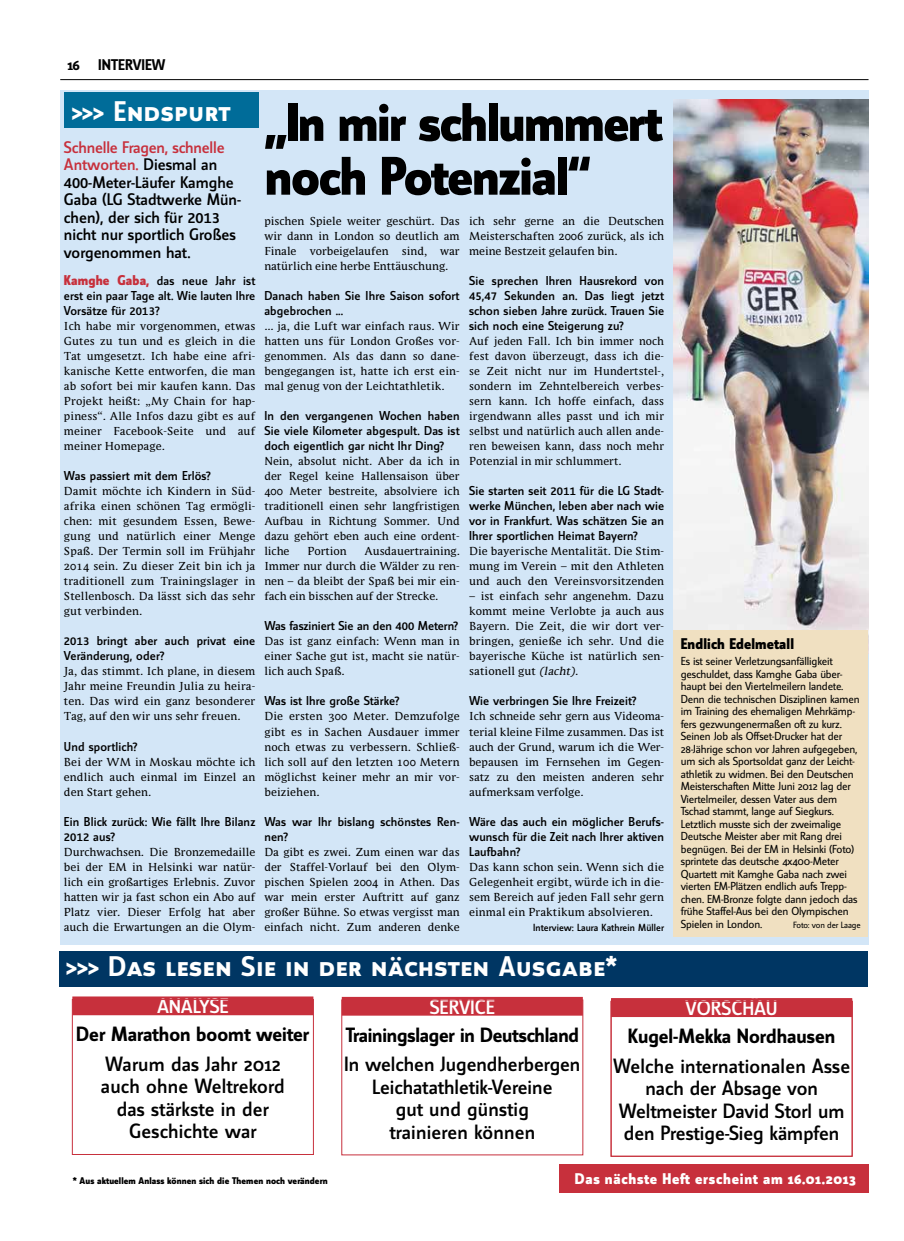
<style>
.page{position:relative;width:904px;height:1241px;background:#fff}
.page>*{position:absolute;margin:0;border:0;box-sizing:border-box;transform-origin:0 0}
.t1{font:52.5px/53.8px "Manual Sans Exbo Tf";letter-spacing:-.025em;color:#000}
.t2{font:27.5px "Manual Sans Bold Caps Tf";color:#fff}
.t3{font:500 20px/22.5px "Manual Sans";color:#000;text-align:center}
.t4{font:700 20px "Manual Sans";letter-spacing:-.01em;color:#000}
.t5{font:20px "Manual Sans Medium Tf";color:#fff}
.t6{font:16.25px/17.5px "Manual Sans Medium Tf";color:#000}
.t7{font:15px "Manual Sans Exbo";letter-spacing:.05em;color:#fff}
.t8{font:15px "Manual Sans Exbo";letter-spacing:.01em;color:#000}
.t9{font:700 15px "Manual Sans";color:#000}
.t10{font:12.5px/15px "Manual Sans Medium Tf";letter-spacing:.01em;color:#000;text-align:justify}
.t11{font:11.25px/12.5px "Manual Sans";letter-spacing:-.015em;color:#000}
.t12{font:10.62px/15px "Parable";letter-spacing:.01em;color:#000;text-align:justify}
.t13{font:500 10px "Manual Sans";letter-spacing:.01em;color:#000}
.t14{font:9.38px "Manual Sans Exbo Tf";letter-spacing:.01em;color:#000}
.t15{font:8.75px "Manual Sans Regular Tf";letter-spacing:-.015em;color:#000}
.s1{color:#c7303c}
.s2{font-family:"Manual Sans Exbo";font-size:13.75px;color:#c7303c}
.s3{font-style:italic}
</style>
<div class="page">
<hr style="left:60px;top:79px;width:808px;height:1px;background:#000">
<div style="left:60px;top:90px;width:808px;height:854px;background:#d3e6f7"></div>
<div style="left:64px;top:92px;width:194px;height:36px;background:#006c99"></div>
<div style="left:342px;top:996px;width:241px;height:19px;background:#c7303c"></div>
<div style="left:342px;top:999px;width:241px;height:155px;border:1px solid #c7303c"></div>
<div style="left:611px;top:998px;width:241px;height:18px;background:#c7303c"></div>
<div style="left:611px;top:1001px;width:241px;height:154px;border:1px solid #c7303c"></div>
<div style="left:72px;top:996px;width:241px;height:19px;background:#c7303c"></div>
<div style="left:72px;top:999px;width:241px;height:155px;border:1px solid #c7303c"></div>
<div style="left:559px;top:1164px;width:309px;height:28px;background:#c7303c"></div>
<div style="left:59px;top:950px;width:808px;height:36px;background:#003663"></div>
<img style="left:673px;top:100px;width:195px;height:530px">
<div style="left:673px;top:630px;width:195px;height:306px;background:#f0e0c1"></div>
<h3 class="t9" style="left:67px;top:56px;width:100px">16 Interview</h3>
<h2 class="t2" style="left:72px;top:94px;width:161px">&gt;&gt;&gt; Endspurt</h2>
<h3 class="t6" style="left:64px;top:138px;width:179px"><span class="s1">Schnelle Fragen, schnelle<br>Antworten.</span> Diesmal an<br>400-Meter-Läufer Kamghe<br>Gaba (LG Stadtwerke Mün&shy;chen), der sich für 2013 nicht nur sportlich Großes vorgenommen hat.</h3>
<p class="t10" style="left:64px;top:273px;width:193px"><span class="s2">Kamghe Gaba,</span> das neue Jahr ist erst ein paar Tage alt. Wie lauten Ihre Vorsätze für 2013?</p>
<p class="t12" style="left:64px;top:318px;width:193px">Ich habe mir vorgenommen, etwas Gutes zu tun und es gleich in die Tat umgesetzt. Ich habe eine afri&shy;kanische Kette entworfen, die man ab sofort bei mir kaufen kann. Das Projekt heißt: „My Chain for hap&shy;piness“. Alle Infos dazu gibt es auf meiner Facebook-Seite und auf meiner Homepage.</p>
<p class="t10" style="left:64px;top:468px;width:149px">Was passiert mit dem Erlös?</p>
<p class="t12" style="left:64px;top:483px;width:193px">Damit möchte ich Kindern in Süd&shy;afrika einen schönen Tag ermögli&shy;chen: mit gesundem Essen, Bewe&shy;gung und natürlich einer Menge Spaß. Der Termin soll im Frühjahr 2014 sein. Zu dieser Zeit bin ich ja traditionell zum Trainingslager in Stellenbosch. Da lässt sich das sehr gut verbinden.</p>
<p class="t10" style="left:64px;top:633px;width:193px">2013 bringt aber auch privat eine<br>Veränderung, oder?</p>
<p class="t12" style="left:64px;top:663px;width:193px">Ja, das stimmt. Ich plane, in diesem Jahr meine Freundin Julia zu heira&shy;ten. Das wird ein ganz besonderer Tag, auf den wir uns sehr freuen.</p>
<p class="t10" style="left:64px;top:738px;width:75px">Und sportlich?</p>
<p class="t12" style="left:64px;top:753px;width:193px">Bei der WM in Moskau möchte ich endlich auch einmal im Einzel an den Start gehen.</p>
<p class="t10" style="left:64px;top:813px;width:193px">Ein Blick zurück: Wie fällt Ihre Bilanz<br>2012 aus?</p>
<p class="t12" style="left:64px;top:843px;width:193px">Durchwachsen. Die Bronzemedaille bei der EM in Helsinki war natür&shy;lich ein großartiges Erlebnis. Zuvor hatten wir ja fast schon ein Abo auf Platz vier. Dieser Erfolg hat aber auch die Erwartungen an die Olym-</p>
<h1 class="t1" style="left:265px;top:96px;width:399px">„In mir schlummert noch Potenzial“</h1>
<p class="t12" style="left:264px;top:213px;width:197px">pischen Spiele weiter geschürt. Das wir dann in London so deutlich am Finale vorbeigelaufen sind, war natürlich eine herbe Enttäuschung.</p>
<p class="t10" style="left:264px;top:288px;width:197px">Danach haben Sie Ihre Saison sofort abgebrochen ...</p>
<p class="t12" style="left:264px;top:318px;width:197px">... ja, die Luft war einfach raus. Wir hatten uns für London Großes vor&shy;genommen. Als das dann so dane&shy;bengegangen ist, hatte ich erst ein&shy;mal genug von der Leichtathletik.</p>
<p class="t10" style="left:264px;top:408px;width:197px">In den vergangenen Wochen haben Sie viele Kilometer abgespult. Das ist doch eigentlich gar nicht Ihr Ding?</p>
<p class="t12" style="left:264px;top:453px;width:197px">Nein, absolut nicht. Aber da ich in der Regel keine Hallensaison über 400 Meter bestreite, absolviere ich traditionell einen sehr langfristigen Aufbau in Richtung Sommer. Und dazu gehört eben auch eine ordent&shy;liche</p>
<p class="t12" style="left:264px;top:543px;width:197px;text-indent:100px">Ausdauertraining.<br>Immer nur durch die Wälder zu ren&shy;nen – da bleibt der Spaß bei mir ein&shy;fach ein bisschen auf der Strecke.</p>
<p class="t10" style="left:264px;top:618px;width:195px">Was fasziniert Sie an den 400 Metern?</p>
<p class="t12" style="left:264px;top:633px;width:197px">Das ist ganz einfach: Wenn man in einer Sache gut ist, macht sie natür&shy;lich auch Spaß.</p>
<p class="t10" style="left:264px;top:693px;width:137px">Was ist Ihre große Stärke?</p>
<p class="t12" style="left:264px;top:708px;width:197px">Die ersten 300 Meter. Demzufolge gibt es in Sachen Ausdauer immer noch etwas zu verbessern. Schließ&shy;lich soll auf den letzten 100 Metern möglichst keiner mehr an mir vor&shy;beiziehen.</p>
<p class="t10" style="left:264px;top:813px;width:197px">Was war Ihr bislang schönstes Ren&shy;nen?</p>
<p class="t12" style="left:264px;top:843px;width:197px">Da gibt es zwei. Zum einen war das der Staffel-Vorlauf bei den Olym&shy;pischen Spielen 2004 in Athen. Das war mein erster Auftritt auf ganz großer Bühne. So etwas vergisst man einfach nicht. Zum anderen denke</p>
<p class="t12" style="left:307px;top:543px;width:41px">Portion</p>
<p class="t12" style="left:469px;top:213px;width:196px">ich sehr gerne an die Deutschen Meisterschaften 2006 zurück, als ich meine Bestzeit gelaufen bin.</p>
<p class="t10" style="left:469px;top:273px;width:196px">Sie sprechen Ihren Hausrekord von 45,47 Sekunden an. Das liegt jetzt schon sieben Jahre zurück. Trauen Sie sich noch eine Steigerung zu?</p>
<p class="t12" style="left:469px;top:333px;width:196px">Auf jeden Fall. Ich bin immer noch fest davon überzeugt, dass ich die&shy;se Zeit nicht nur im Hundertstel-, sondern im Zehntelbereich verbes&shy;sern kann. Ich hoffe einfach, dass irgendwann alles passt und ich mir selbst und natürlich auch allen ande&shy;ren beweisen kann, dass noch mehr Potenzial in mir schlummert.</p>
<p class="t10" style="left:469px;top:483px;width:196px">Sie starten seit 2011 für die LG Stadt&shy;werke München, leben aber nach wie vor in Frankfurt. Was schätzen Sie an Ihrer sportlichen Heimat Bayern?</p>
<p class="t12" style="left:469px;top:543px;width:196px">Die bayerische Mentalität. Die Stim&shy;mung im Verein – mit den Athleten und auch den Vereinsvorsitzenden</p>
<p class="t12" style="left:469px;top:588px;width:196px">– ist einfach sehr angenehm. Dazu kommt meine Verlobte ja auch aus Bayern. Die Zeit, die wir dort ver&shy;bringen, genieße ich sehr. Und die bayerische Küche ist natürlich sen&shy;sationell gut <span class="s3">(lacht)</span>.</p>
<p class="t10" style="left:469px;top:693px;width:169px">Wie verbringen Sie Ihre Freizeit?</p>
<p class="t12" style="left:469px;top:708px;width:196px">Ich schneide sehr gern aus Videoma&shy;terial kleine Filme zusammen. Das ist auch der Grund, warum ich die Wer&shy;bepausen im Fernsehen im Gegen&shy;satz zu den meisten anderen sehr aufmerksam verfolge.</p>
<p class="t10" style="left:469px;top:813px;width:196px">Wäre das auch ein möglicher Berufs&shy;wunsch für die Zeit nach Ihrer aktiven Laufbahn?</p>
<p class="t12" style="left:469px;top:858px;width:196px">Das kann schon sein. Wenn sich die Gelegenheit ergibt, würde ich in die&shy;sem Bereich auf jeden Fall sehr gern einmal ein Praktikum absolvieren.</p>
<p class="t13" style="left:533px;top:920px;width:132px">Interview: Laura Kathrein Müller</p>
<h2 class="t2" style="left:66px;top:948px;width:552px">&gt;&gt;&gt; Das lesen Sie in der nächsten Ausgabe*</h2>
<h3 class="t8" style="left:680px;top:634px;width:115px">Endlich Edelmetall</h3>
<p class="t11" style="left:680px;top:655px;width:180px">Es ist seiner Verletzungsanfälligkeit geschuldet, dass Kamghe Gaba über&shy;haupt bei den Viertelmeilern landete.<br>Denn die technischen Disziplinen kamen im Training des ehemaligen Mehrkämp&shy;fers gezwungenermaßen oft zu kurz.<br>Seinen Job als Offset-Drucker hat der 28-Jährige schon vor Jahren aufgegeben, um sich als Sportsoldat ganz der Leicht&shy;athletik zu widmen. Bei den Deutschen Meisterschaften Mitte Juni 2012 lag der Viertelmeiler, dessen Vater aus dem Tschad stammt, lange auf Siegkurs.<br>Letztlich musste sich der zweimalige Deutsche Meister aber mit Rang drei begnügen. Bei der EM in Helsinki (Foto) sprintete das deutsche 4x400-Meter Quartett mit Kamghe Gaba nach zwei vierten EM-Plätzen endlich aufs Trepp&shy;chen. EM-Bronze folgte dann jedoch das frühe Staffel-Aus bei den Olympischen Spielen in London.</p>
<p class="t15" style="left:793px;top:919px;width:69px">Foto: von der Laage</p>
<h3 class="t5" style="left:157px;top:993px;width:73px">ANALYSE</h3>
<h3 class="t4" style="left:76px;top:1021px;width:235px">Der Marathon boomt weiter</h3>
<h3 class="t3" style="left:101px;top:1052px;width:185px">Warum das Jahr 2012 auch ohne Weltrekord das stärkste in der<br>Geschichte war</h3>
<p class="t14" style="left:73px;top:1174px;width:256px">* Aus aktuellem Anlass können sich die Themen noch verändern</p>
<h3 class="t5" style="left:429px;top:994px;width:67px">SERVICE</h3>
<h3 class="t4" style="left:345px;top:1022px;width:235px">Trainingslager in Deutschland</h3>
<h3 class="t3" style="left:344px;top:1052px;width:238px">In welchen Jugendherbergen<br>Leichatathletik-Vereine<br>gut und günstig<br>trainieren können</h3>
<h3 class="t5" style="left:694px;top:995px;width:76px">PORTRÄT</h3>
<h3 class="t5" style="left:685px;top:995px;width:94px">VORSCHAU</h3>
<h3 class="t4" style="left:628px;top:1023px;width:209px">Kugel-Mekka Nordhausen</h3>
<h3 class="t3" style="left:613px;top:1054px;width:239px">Welche internationalen Asse nach der Absage von<br>Weltmeister David Storl um den Prestige-Sieg kämpfen</h3>
<h3 class="t7" style="left:575px;top:1169px;width:282px">Das nächste Heft erscheint am 16.01.2013</h3>
</div>
